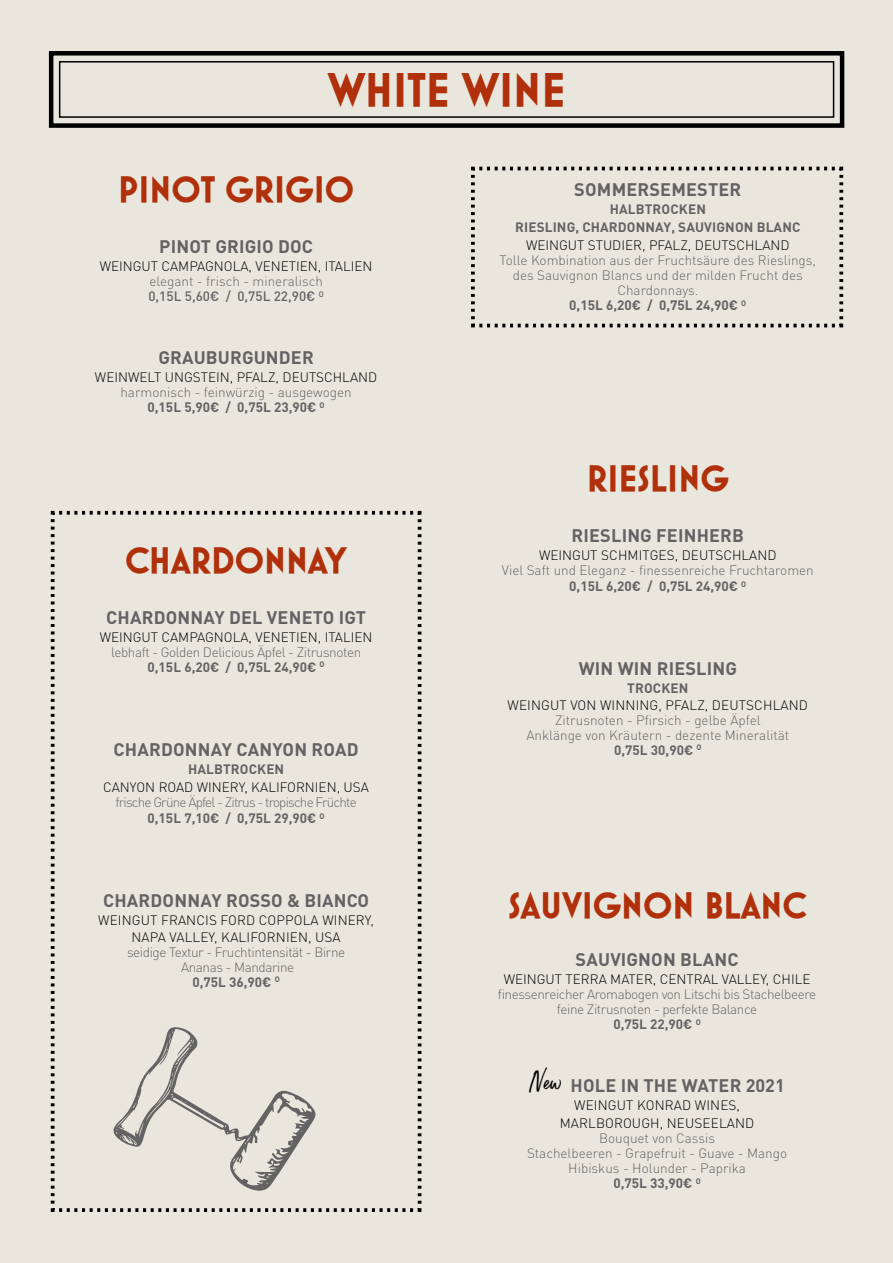
<style>
.page{position:relative;width:893px;height:1263px;background:#e9e7dd}
.page>*{position:absolute;margin:0;border:0;box-sizing:border-box;transform-origin:0 0}
.t1{font:700 48px "Mostra One";color:#b0300b}
.t2{font:700 37.5px "Mostra One";color:#b0300b}
.t3{font:700 18px "DIN Pro";letter-spacing:.01em;color:#646363}
.t4{font:300 13.5px/15px "DIN Pro";color:#646363;text-align:center}
.t5{font:300 13.5px/16.5px "DIN Pro";color:#000;text-align:center}
.t6{font:300 13.5px/15px "DIN Pro";letter-spacing:-.03em;color:#646363;text-align:center}
.t7{font:300 13.5px/16.5px "DIN Pro";letter-spacing:-.06em;color:#646363;text-align:center}
.t8{font:700 13.5px/18px "DIN Pro";letter-spacing:.01em;color:#646363;text-align:center}
.s1{font-weight:500}
.s2{font-weight:700}
.s3{font-family:"Costa Rica";font-weight:400;font-size:15px;color:#000}
</style>
<div class="page">
<div style="left:49px;top:51px;width:795px;height:77px;border:4px solid #000"></div>
<div style="left:59px;top:61px;width:775px;height:57px;border:2px solid #000"></div>
<svg style="left:51px;top:511px;width:370px;height:701px"></svg>
<svg style="left:471px;top:166px;width:373px;height:162px"></svg>
<h1 class="t1" style="left:328px;top:62px;width:239px">WHITE WINE</h1>
<h2 class="t2" style="left:118px;top:168px;width:238px">PINOT GRIGIO</h2>
<h3 class="t3" style="left:159px;top:234px;width:155px">PINOT GRIGIO DOC</h3>
<p class="t5" style="left:100px;top:257px;width:274px">WEINGUT CAMPAGNOLA, VENETIEN, ITALIEN</p>
<p class="t4" style="left:148px;top:273px;width:177px;text-align:left">elegant - frisch - mineralisch<br><span class="s1">0,15L 5,60€ / 0,75L 22,90€</span> <sup>O</sup></p>
<h3 class="t3" style="left:158px;top:345px;width:157px">GRAUBURGUNDER</h3>
<p class="t5" style="left:95px;top:368px;width:284px">WEINWELT UNGSTEIN, PFALZ, DEUTSCHLAND</p>
<p class="t4" style="left:120px;top:384px;width:233px">harmonisch - feinwürzig - ausgewogen<br><span class="s2">0,15L 5,90€ / 0,75L 23,90€</span> <sup>O</sup></p>
<h2 class="t2" style="left:125px;top:539px;width:223px">CHARDONNAY</h2>
<h3 class="t3" style="left:106px;top:605px;width:261px">CHARDONNAY DEL VENETO IGT</h3>
<p class="t5" style="left:100px;top:627px;width:274px">WEINGUT CAMPAGNOLA, VENETIEN, ITALIEN</p>
<p class="t6" style="left:111px;top:643px;width:252px">lebhaft - Golden Delicious Äpfel - Zitrusnoten<br><span class="s2">0,15L 6,20€ / 0,75L 24,90€</span> <sup>O</sup></p>
<h3 class="t3" style="left:114px;top:737px;width:246px">CHARDONNAY CANYON ROAD</h3>
<p class="t8" style="left:188px;top:759px;width:98px">HALBTROCKEN</p>
<p class="t5" style="left:103px;top:777px;width:267px">CANYON ROAD WINERY, KALIFORNIEN, USA</p>
<p class="t7" style="left:115px;top:792px;width:243px">frische Grüne Äpfel - Zitrus - tropische Früchte<br><span class="s2">0,15L 7,10€ / 0,75L 29,90€</span> <sup>O</sup></p>
<h3 class="t3" style="left:103px;top:888px;width:267px">CHARDONNAY ROSSO &amp; BIANCO</h3>
<p class="t5" style="left:98px;top:911px;width:277px">WEINGUT FRANCIS FORD COPPOLA WINERY,<br>NAPA VALLEY, KALIFORNIEN, USA</p>
<p class="t6" style="left:127px;top:943px;width:220px">seidige Textur - Fruchtintensität - Birne<br>Ananas - Mandarine<br><span class="s2">0,75L 36,90€</span> <sup>O</sup></p>
<h3 class="t3" style="left:574px;top:177px;width:169px">SOMMERSEMESTER</h3>
<p class="t8" style="left:515px;top:200px;width:287px">HALBTROCKEN<br>RIESLING, CHARDONNAY, SAUVIGNON BLANC</p>
<p class="t5" style="left:526px;top:236px;width:265px">WEINGUT STUDIER, PFALZ, DEUTSCHLAND</p>
<p class="t4" style="left:500px;top:252px;width:318px">Tolle Kombination aus der Fruchtsäure des Rieslings, des Sauvignon Blancs und der milden Frucht des Chardonnays.<br><span class="s2">0,15L 6,20€ / 0,75L 24,90€</span> <sup>O</sup></p>
<h2 class="t2" style="left:587px;top:457px;width:143px">RIESLING</h2>
<h3 class="t3" style="left:572px;top:523px;width:174px">RIESLING FEINHERB</h3>
<p class="t5" style="left:539px;top:546px;width:239px">WEINGUT SCHMITGES, DEUTSCHLAND</p>
<p class="t4" style="left:502px;top:561px;width:313px;line-height:16.5px">Viel Saft und Eleganz - finessenreiche Fruchtaromen<br><span class="s2">0,15L 6,20€ / 0,75L 24,90€</span> <sup>O</sup></p>
<h3 class="t3" style="left:579px;top:657px;width:160px">WIN WIN RIESLING</h3>
<p class="t8" style="left:627px;top:679px;width:63px">TROCKEN</p>
<p class="t5" style="left:508px;top:696px;width:302px">WEINGUT VON WINNING, PFALZ, DEUTSCHLAND</p>
<p class="t4" style="left:526px;top:711px;width:264px">Zitrusnoten - Pfirsich - gelbe Äpfel<br>Anklänge von Kräutern - dezente Mineralität<br><span class="s2">0,75L 30,90€</span> <sup>O</sup></p>
<h2 class="t2" style="left:508px;top:884px;width:299px">SAUVIGNON BLANC</h2>
<h3 class="t3" style="left:576px;top:948px;width:164px">SAUVIGNON BLANC</h3>
<p class="t5" style="left:504px;top:970px;width:308px">WEINGUT TERRA MATER, CENTRAL VALLEY, CHILE</p>
<p class="t6" style="left:498px;top:986px;width:320px">finessenreicher Aromabogen von Litschi bis Stachelbeere feine Zitrusnoten - perfekte Balance<br><span class="s2">0,75L 22,90€</span> <sup>O</sup></p>
<h3 class="t3" style="left:529px;top:1074px;width:257px"><span class="s3">New</span> HOLE IN THE WATER 2021</h3>
<p class="t5" style="left:560px;top:1095px;width:196px;line-height:18px">WEINGUT KONRAD WINES,<br>MARLBOROUGH, NEUSEELAND</p>
<p class="t4" style="left:527px;top:1130px;width:262px">Bouquet von Cassis<br>Stachelbeeren - Grapefruit - Guave - Mango<br>Hibiskus - Holunder - Paprika<br><span class="s2">0,75L 33,90€</span> <sup>O</sup></p>
</div>
